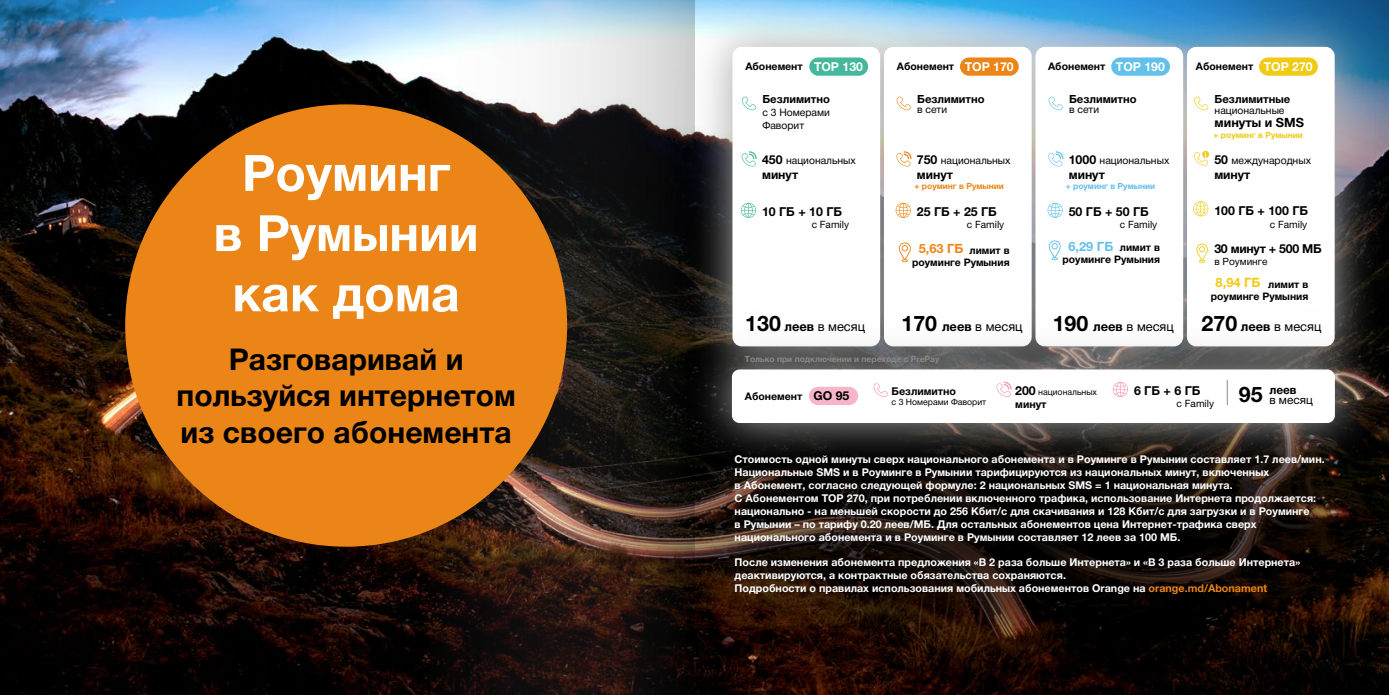
<style>
.page{position:relative;width:1389px;height:695px;background:#fff}
.page>*{position:absolute;margin:0;border:0;box-sizing:border-box;transform-origin:0 0}
.t1{font:700 50.23px/60.2px "Helvetica Neue LT Pro";color:#fff;text-align:center}
.t2{font:700 30.1px/36.1px "Helvetica Neue LT Pro";color:#000;text-align:center}
.t3{font:12.78px "Helvetica Neue LT Pro";color:#000}
.t4{font:700 12.78px "Helvetica Neue LT Pro";color:#eb8518}
.t5{font:700 12.78px "Helvetica Neue LT Pro";color:#62c0eb}
.t6{font:700 12.78px "Helvetica Neue LT Pro";color:#000}
.t7{font:700 12.78px "Helvetica Neue LT Pro";color:#f2ca13}
.t8{font:700 12.42px "Helvetica Neue LT Pro";color:#000}
.t9{font:700 12.42px "Helvetica Neue LT Pro";letter-spacing:-.02em;color:#000}
.t10{font:11.72px "Helvetica Neue LT Pro";color:#000}
.t11{font:700 11.72px "Helvetica Neue LT Pro";color:#000}
.t12{font:700 11.2px "Helvetica Neue LT Pro";color:#000}
.t13{font:700 10.67px/13px "Helvetica Neue LT Pro";color:#fff}
.t14{font:700 10.67px "Helvetica Neue LT Pro";color:#000}
.t15{font:700 10.5px "Helvetica Neue LT Pro";color:#000}
.t16{font:10.33px/13.3px "Helvetica Neue LT Pro";color:#000}
.t17{font:700 10.33px/12.1px "Helvetica Neue LT Pro";color:#000;text-align:right}
.t18{font:9.97px "Helvetica Neue LT Pro";color:#000}
.t19{font:8.75px "Helvetica Neue LT Pro";color:#000}
.t20{font:700 8.4px "Helvetica Neue LT Pro";color:#888989}
.t21{font:700 8.4px "Helvetica Neue LT Pro";color:#f0ca15}
.t22{font:700 8.4px "Helvetica Neue LT Pro";color:#eb8518}
.t23{font:700 8.4px "Helvetica Neue LT Pro";color:#62c0eb}
.t24{font:700 7px "Helvetica Neue LT Pro";color:#fff}
.s1{font-size:12.25px;color:#fff}
.s2{font-weight:700;font-size:12.42px}
.s3{font-size:10.33px;color:#000}
.s4{font-weight:700;font-size:21.35px}
.s5{font-weight:700}
.s6{font-size:12.25px}
.s7{color:#eb8518}
</style>
<div class="page">
<img style="left:0;top:0;width:412px;height:694px">
<svg style="left:694px;top:486px;width:695px;height:208px;background:#150a05"></svg>
<svg style="left:412px;top:0;width:282px;height:694px;background:#484240"></svg>
<div style="left:125px;top:104px;width:442px;height:442px;background:#eb8518;border-radius:50%"></div>
<img style="left:668px;top:0;width:152px;height:306px">
<img style="left:820px;top:0;width:152px;height:306px">
<img style="left:972px;top:0;width:151px;height:306px">
<img style="left:1123px;top:0;width:266px;height:306px">
<div style="left:732px;top:47px;width:148px;height:299px;background:#fff;border-radius:9px"></div>
<div style="left:884px;top:47px;width:148px;height:299px;background:#fff;border-radius:9px"></div>
<div style="left:1035px;top:47px;width:148px;height:299px;background:#fff;border-radius:9px"></div>
<div style="left:1187px;top:47px;width:148px;height:299px;background:#fff;border-radius:9px"></div>
<img style="left:668px;top:306px;width:721px;height:180px">
<div style="left:732px;top:369px;width:603px;height:54px;background:#fff;border-radius:8px"></div>
<svg style="left:742px;top:97px;width:14px;height:13px"></svg>
<svg style="left:741px;top:151px;width:16px;height:15px"></svg>
<svg style="left:741px;top:203px;width:15px;height:15px"></svg>
<div style="left:809px;top:57px;width:59px;height:19px;background:#44b89c;border-radius:9px"></div>
<svg style="left:1048px;top:97px;width:15px;height:13px"></svg>
<svg style="left:1048px;top:151px;width:15px;height:15px"></svg>
<svg style="left:1048px;top:203px;width:15px;height:15px"></svg>
<div style="left:1111px;top:57px;width:59px;height:19px;background:#62c0eb;border-radius:9px"></div>
<svg style="left:1194px;top:97px;width:15px;height:13px"></svg>
<svg style="left:1193px;top:201px;width:15px;height:15px"></svg>
<svg style="left:1194px;top:152px;width:14px;height:13px"></svg>
<div style="left:1202px;top:151px;width:7px;height:7px;background:#f0ca15;border-radius:50%"></div>
<svg style="left:1196px;top:243px;width:12px;height:20px"></svg>
<div style="left:1259px;top:57px;width:59px;height:19px;background:#f0ca15;border-radius:9px"></div>
<svg style="left:896px;top:97px;width:15px;height:13px"></svg>
<svg style="left:896px;top:151px;width:15px;height:15px"></svg>
<svg style="left:896px;top:203px;width:15px;height:15px"></svg>
<div style="left:960px;top:57px;width:59px;height:19px;background:#eb8518;border-radius:9px"></div>
<svg style="left:1227px;top:380px;width:1px;height:25px"></svg>
<div style="left:809px;top:387px;width:49px;height:18px;background:#f7b5ca;border-radius:9px"></div>
<svg style="left:873px;top:383px;width:15px;height:14px"></svg>
<svg style="left:996px;top:381px;width:16px;height:16px"></svg>
<svg style="left:1113px;top:382px;width:15px;height:15px"></svg>
<svg style="left:899px;top:242px;width:12px;height:20px"></svg>
<svg style="left:1049px;top:240px;width:12px;height:20px"></svg>
<h1 class="t1" style="left:214px;top:141px;width:266px">Роуминг<br>в Румынии как дома</h1>
<h2 class="t2" style="left:177px;top:340px;width:341px">Разговаривай и пользуйся интернетом из своего абонемента</h2>
<p class="t15" style="left:745px;top:60px;width:119px">Абонемент <span class="s1">TOP 130</span></p>
<p class="t12" style="left:762px;top:91px;width:69px">Безлимитно</p>
<p class="t16" style="left:762px;top:105px;width:69px">с 3 Номерами<br>Фаворит</p>
<p class="t15" style="left:897px;top:60px;width:118px">Абонемент <span class="s1">TOP 170</span></p>
<p class="t12" style="left:917px;top:91px;width:69px">Безлимитно</p>
<p class="t16" style="left:917px;top:102px;width:32px">в сети</p>
<p class="t15" style="left:1048px;top:60px;width:118px">Абонемент <span class="s1">TOP 190</span></p>
<p class="t12" style="left:1069px;top:91px;width:69px">Безлимитно</p>
<p class="t16" style="left:1069px;top:102px;width:32px">в сети</p>
<p class="t15" style="left:1196px;top:60px;width:118px">Абонемент <span class="s1">TOP 270</span></p>
<p class="t12" style="left:1215px;top:91px;width:77px">Безлимитные</p>
<p class="t16" style="left:1215px;top:104px;width:71px">национальные</p>
<p class="t6" style="left:1215px;top:114px;width:91px">минуты и SMS</p>
<p class="t21" style="left:1214px;top:129px;width:91px">+ роуминг в Румынии</p>
<p class="t16" style="left:762px;top:153px;width:95px"><span class="s2">450</span> национальных</p>
<p class="t8" style="left:762px;top:167px;width:38px">минут</p>
<p class="t18" style="left:812px;top:218px;width:39px">с Family</p>
<p class="t8" style="left:762px;top:204px;width:82px">10 ГБ + 10 ГБ</p>
<p class="t16" style="left:917px;top:153px;width:95px"><span class="s2">750</span> национальных</p>
<p class="t8" style="left:917px;top:167px;width:38px">минут</p>
<p class="t18" style="left:967px;top:218px;width:39px">с Family</p>
<p class="t16" style="left:1069px;top:153px;width:102px"><span class="s2">1000</span> национальных</p>
<p class="t8" style="left:1069px;top:167px;width:38px">минут</p>
<p class="t18" style="left:1120px;top:218px;width:39px">с Family</p>
<p class="t22" style="left:915px;top:181px;width:91px">+ роуминг в Румынии</p>
<p class="t23" style="left:1066px;top:181px;width:91px">+ роуминг в Румынии</p>
<p class="t8" style="left:917px;top:204px;width:82px">25 ГБ + 25 ГБ</p>
<p class="t8" style="left:1069px;top:204px;width:82px">50 ГБ + 50 ГБ</p>
<p class="t24" style="left:1205px;top:150px;width:3px">i</p>
<p class="t16" style="left:1214px;top:153px;width:98px"><span class="s2">50</span> международных</p>
<p class="t8" style="left:1214px;top:166px;width:38px">минут</p>
<p class="t8" style="left:1214px;top:202px;width:95px">100 ГБ + 100 ГБ</p>
<p class="t18" style="left:1270px;top:218px;width:39px">с Family</p>
<p class="t4" style="left:919px;top:241px;width:92px">5,63 ГБ <span class="s3">лимит в</span></p>
<p class="t17" style="left:912px;top:256px;width:99px">роуминге Румыния</p>
<p class="t5" style="left:1069px;top:239px;width:93px">6,29 ГБ <span class="s3">лимит в</span></p>
<p class="t17" style="left:1063px;top:253px;width:99px">роуминге Румыния</p>
<p class="t9" style="left:1214px;top:240px;width:109px">30 минут + 500 МБ</p>
<p class="t18" style="left:1214px;top:255px;width:55px">в Роуминге</p>
<p class="t7" style="left:1216px;top:274px;width:46px">8,94 ГБ</p>
<p class="t17" style="left:1211px;top:277px;width:99px">лимит в<br>роуминге Румыния</p>
<p class="t3" style="left:745px;top:319px;width:121px"><span class="s4">130</span> <span class="s5">леев</span> в месяц</p>
<p class="t3" style="left:901px;top:319px;width:123px"><span class="s4">170</span> <span class="s5">леев</span> в месяц</p>
<p class="t3" style="left:1053px;top:319px;width:123px"><span class="s4">190</span> <span class="s5">леев</span> в месяц</p>
<p class="t3" style="left:1202px;top:318px;width:121px"><span class="s4">270</span> <span class="s5">леев</span> в месяц</p>
<p class="t20" style="left:745px;top:354px;width:196px">Только при подключении и переходе с PrePay</p>
<p class="t15" style="left:745px;top:389px;width:106px">Абонемент <span class="s6">GO 95</span></p>
<p class="t19" style="left:1015px;top:386px;width:83px"><span class="s2">200</span> национальных</p>
<p class="t14" style="left:1015px;top:397px;width:33px">минут</p>
<p class="t14" style="left:892px;top:384px;width:66px">Безлимитно</p>
<p class="t19" style="left:892px;top:396px;width:96px">с 3 Номерами Фаворит</p>
<p class="t8" style="left:1134px;top:383px;width:68px">6 ГБ + 6 ГБ</p>
<p class="t18" style="left:1177px;top:397px;width:87px">с Family <sup>95</sup></p>
<p class="t11" style="left:1269px;top:382px;width:29px">леев</p>
<p class="t10" style="left:1269px;top:392px;width:45px">в месяц</p>
<p class="t13" style="left:735px;top:452px;width:592px">Стоимость одной минуты сверх национального абонемента и в Роуминге в Румынии составляет 1.7 леев/мин.<br>Национальные SMS и в Роуминге в Румынии тарифицируются из национальных минут, включенных<br>в Абонемент, согласно следующей формуле: 2 национальных SMS = 1 национальная минута.<br>С Абонементом TOP 270, при потреблении включенного трафика, использование Интернета продолжается: национально - на меньшей скорости до 256 Кбит/с для скачивания и 128 Кбит/с для загрузки и в Роуминге<br>в Румынии – по тарифу 0.20 леев/МБ. Для остальных абонементов цена Интернет-трафика сверх национального абонемента и в Роуминге в Румынии составляет 12 леев за 100 МБ.</p>
<p class="t13" style="left:735px;top:555px;width:567px">После изменения абонемента предложения «В 2 раза больше Интернета» и «В 3 раза больше Интернета» деактивируются, а контрактные обязательства сохраняются.<br>Подробности о правилах использования мобильных абонементов Orange на <span class="s7">orange.md/Abonament</span></p>
</div>
